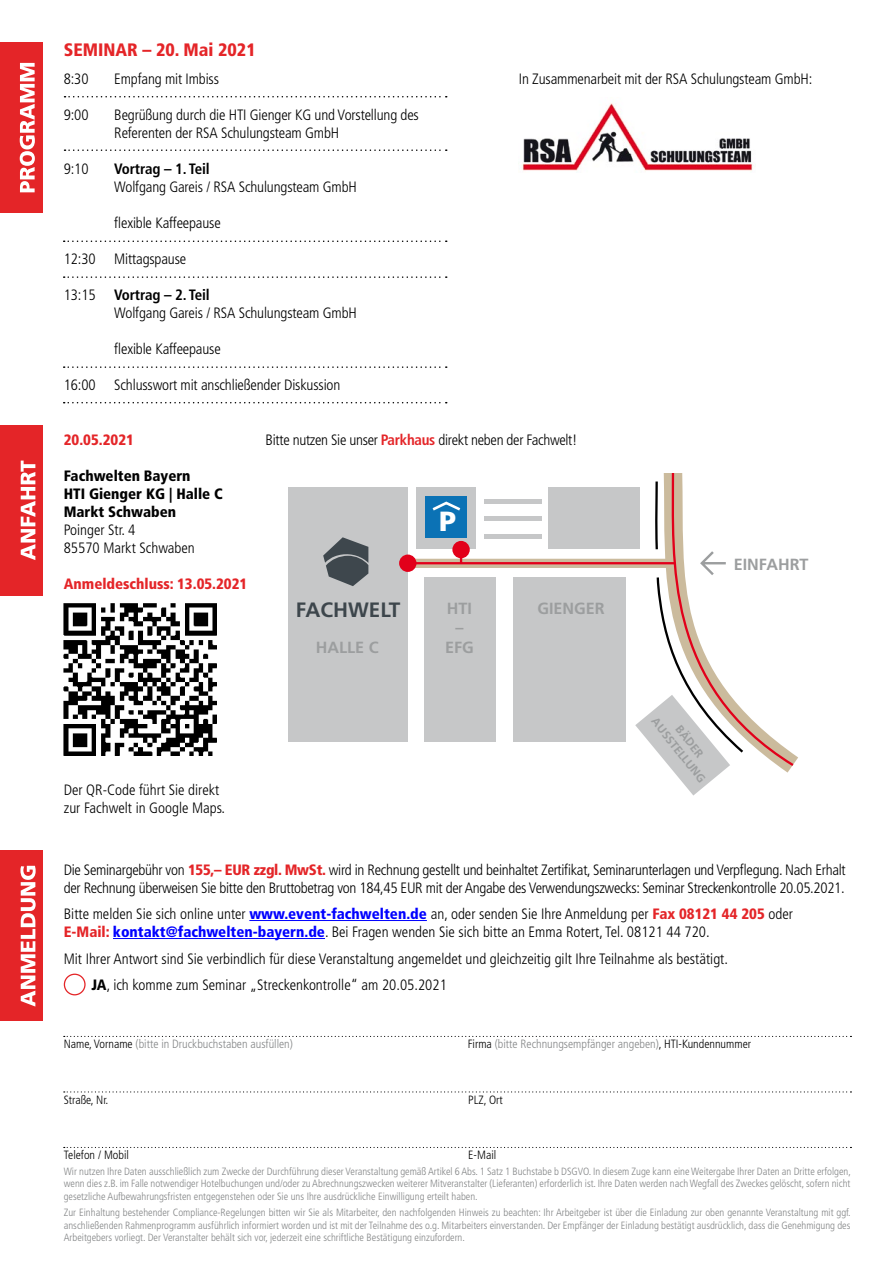
<style>
.page{position:relative;width:893px;height:1263px;background:#fff}
.page>*{position:absolute;margin:0;border:0;box-sizing:border-box;transform-origin:0 0}
.t1{font:900 27.75px "Frutiger";color:#fff}
.t2{font:700 20.85px "Frutiger";color:#3d464c}
.t3{font:900 condensed 18px "Frutiger";color:#e42528}
.t4{font:700 16.2px/19.4px "Frutiger";color:#9c9e9f;text-align:center}
.t5{font:300 condensed 15px/18px "Frutiger";letter-spacing:-.01em;color:#000}
.t6{font:900 condensed 15px/18px "Frutiger";color:#000}
.t7{font:900 condensed 15px "Frutiger";color:#e42528}
.t8{font:700 condensed 15px "Frutiger";letter-spacing:-.01em;color:#000}
.t9{font:300 condensed 12px "Frutiger";color:#848687}
.t10{font:300 condensed 12px "Frutiger";color:#000}
.t11{font:700 11.55px/13.8px "Frutiger";color:#9c9e9f;text-align:center}
.t12{font:300 condensed 10.5px/12.6px "Frutiger";color:#848687;text-align:justify}
.s1{font-weight:700;color:#e42528}
.s2{font-weight:900;color:#e42528}
.s3{font-weight:900;color:#00f}
.s4{font-weight:900}
.s5{color:#000}
</style>
<div class="page">
<div style="left:0;top:43px;width:43px;height:170px;background:#e42528"></div>
<svg style="left:20px;top:63px;width:15px;height:129px"></svg>
<div style="left:0;top:425px;width:43px;height:170px;background:#e42528"></div>
<svg style="left:21px;top:461px;width:14px;height:99px"></svg>
<div style="left:0;top:850px;width:43px;height:170px;background:#e42528"></div>
<svg style="left:20px;top:866px;width:16px;height:140px"></svg>
<svg style="left:65px;top:96px;width:382px;height:1px"></svg>
<svg style="left:65px;top:149px;width:382px;height:2px"></svg>
<svg style="left:64px;top:276px;width:383px;height:2px"></svg>
<svg style="left:64px;top:366px;width:383px;height:2px"></svg>
<svg style="left:64px;top:402px;width:383px;height:1px"></svg>
<svg style="left:64px;top:240px;width:383px;height:2px"></svg>
<hr style="left:249px;top:920px;width:178px;height:1px;background:#00f">
<hr style="left:113px;top:938px;width:212px;height:1px;background:#00f">
<svg style="left:64px;top:1036px;width:787px;height:1px"></svg>
<svg style="left:64px;top:1091px;width:787px;height:1px"></svg>
<svg style="left:64px;top:1147px;width:787px;height:1px"></svg>
<div style="left:64px;top:973px;width:22px;height:22px;border:1px solid #e42528;border-radius:50%"></div>
<img style="left:64px;top:603px;width:153px;height:153px">
<div style="left:513px;top:578px;width:112px;height:164px;background:#c6c7c8"></div>
<div style="left:424px;top:578px;width:72px;height:164px;background:#c6c7c8"></div>
<div style="left:288px;top:488px;width:120px;height:254px;background:#c6c7c8"></div>
<div style="left:417px;top:488px;width:59px;height:61px;background:#c6c7c8"></div>
<div style="left:548px;top:488px;width:92px;height:61px;background:#c6c7c8"></div>
<div style="left:484px;top:499px;width:58px;height:5px;background:#c6c7c8"></div>
<hr style="left:484px;top:517px;width:58px;height:4px;background:#c6c7c8">
<hr style="left:484px;top:534px;width:58px;height:4px;background:#c6c7c8">
<div style="left:426px;top:496px;width:41px;height:41px;background:#0b72b5"></div>
<svg style="left:432px;top:501px;width:29px;height:10px"></svg>
<svg style="left:415px;top:559px;width:220px;height:9px;background:#ccaf95"></svg>
<hr style="left:407px;top:562px;width:268px;height:2px;background:#e2001a">
<div style="left:399px;top:554px;width:17px;height:18px;background:#e2001a;border-radius:50%"></div>
<div style="left:452px;top:541px;width:18px;height:17px;background:#e2001a;border-radius:50%"></div>
<svg style="left:635px;top:473px;width:161px;height:322px"></svg>
<svg style="left:323px;top:537px;width:45px;height:49px"></svg>
<img style="left:522px;top:103px;width:231px;height:68px">
<p class="t3" style="left:64px;top:39px;width:193px">SEMINAR – 20. Mai 2021</p>
<p class="t5" style="left:64px;top:70px;width:26px">8:30</p>
<p class="t5" style="left:64px;top:106px;width:26px">9:00</p>
<p class="t5" style="left:114px;top:70px;width:106px">Empfang mit Imbiss</p>
<p class="t5" style="left:114px;top:106px;width:306px">Begrüßung durch die HTI Gienger KG und Vorstellung des<br>Referenten der RSA Schulungsteam GmbH</p>
<p class="t8" style="left:114px;top:159px;width:97px">Vortrag – 1. Teil</p>
<p class="t5" style="left:114px;top:178px;width:244px">Wolfgang Gareis / RSA Schulungsteam GmbH</p>
<p class="t5" style="left:114px;top:214px;width:108px">flexible Kaffeepause</p>
<p class="t5" style="left:114px;top:250px;width:73px">Mittagspause</p>
<p class="t8" style="left:114px;top:285px;width:97px">Vortrag – 2. Teil</p>
<p class="t5" style="left:114px;top:304px;width:244px">Wolfgang Gareis / RSA Schulungsteam GmbH</p>
<p class="t5" style="left:114px;top:340px;width:108px">flexible Kaffeepause</p>
<p class="t5" style="left:114px;top:376px;width:228px">Schlusswort mit anschließender Diskussion</p>
<p class="t5" style="left:64px;top:160px;width:26px">9:10</p>
<p class="t5" style="left:64px;top:250px;width:33px">12:30</p>
<p class="t5" style="left:64px;top:286px;width:33px">13:15</p>
<p class="t5" style="left:64px;top:376px;width:33px">16:00</p>
<p class="t5" style="left:519px;top:70px;width:295px">In Zusammenarbeit mit der RSA Schulungsteam GmbH:</p>
<p class="t7" style="left:64px;top:431px;width:72px">20.05.2021</p>
<p class="t6" style="left:64px;top:467px;width:160px">Fachwelten Bayern<br>HTI Gienger KG | Halle C<br>Markt Schwaben</p>
<p class="t5" style="left:64px;top:521px;width:132px">Poinger Str. 4<br>85570 Markt Schwaben</p>
<p class="t7" style="left:64px;top:575px;width:185px">Anmeldeschluss: 13.05.2021</p>
<p class="t5" style="left:266px;top:431px;width:313px">Bitte nutzen Sie unser <span class="s1">Parkhaus</span> direkt neben der Fachwelt!</p>
<h2 class="t2" style="left:296px;top:598px;width:106px">FACHWELT</h2>
<p class="t4" style="left:316px;top:637px;width:64px">HALLE C</p>
<h1 class="t1" style="left:439px;top:504px;width:18px">P</h1>
<p class="t4" style="left:445px;top:598px;width:30px">HTI –<br>EFG</p>
<p class="t4" style="left:537px;top:598px;width:69px">GIENGER</p>
<p class="t5" style="left:64px;top:781px;width:163px">Der QR-Code führt Sie direkt zur Fachwelt in Google Maps.</p>
<p class="t4" style="left:734px;top:554px;width:76px">EINFAHRT</p>
<p class="t11" style="left:671px;top:706px;width:80px;rotate:52deg">BÄDER<br>AUSSTELLUNG</p>
<p class="t5" style="left:64px;top:860px;width:783px">Die Seminargebühr von <span class="s2">155,– EUR zzgl. MwSt.</span> wird in Rechnung gestellt und beinhaltet Zertifikat, Seminarunterlagen und Verpflegung. Nach Erhalt der Rechnung überweisen Sie bitte den Bruttobetrag von 184,45 EUR mit der Angabe des Verwendungszwecks: Seminar Streckenkontrolle 20.05.2021.</p>
<p class="t5" style="left:64px;top:905px;width:731px">Bitte melden Sie sich online unter <span class="s3">www.event-fachwelten.de</span> an, oder senden Sie Ihre Anmeldung per <span class="s2">Fax 08121 44 205</span> oder<br><span class="s2">E-Mail:</span> <span class="s3">kontakt@fachwelten-bayern.de</span>. Bei Fragen wenden Sie sich bitte an Emma Rotert, Tel. 08121 44 720.</p>
<p class="t5" style="left:64px;top:949px;width:666px">Mit Ihrer Antwort sind Sie verbindlich für diese Veranstaltung angemeldet und gleichzeitig gilt Ihre Teilnahme als bestätigt.</p>
<p class="t5" style="left:91px;top:976px;width:357px"><span class="s4">JA</span>, ich komme zum Seminar „Streckenkontrolle“ am 20.05.2021</p>
<p class="t9" style="left:64px;top:1037px;width:231px"><span class="s5">Name, Vorname</span> (bitte in Druckbuchstaben ausfüllen)</p>
<p class="t9" style="left:468px;top:1037px;width:285px"><span class="s5">Firma</span> (bitte Rechnungsempfänger angeben)<span class="s5">, HTI-Kundennummer</span></p>
<p class="t10" style="left:64px;top:1093px;width:46px">Straße, Nr.</p>
<p class="t10" style="left:468px;top:1093px;width:36px">PLZ, Ort</p>
<p class="t10" style="left:64px;top:1148px;width:67px">Telefon / Mobil</p>
<p class="t10" style="left:468px;top:1148px;width:29px">E-Mail</p>
<p class="t12" style="left:64px;top:1165px;width:789px">Wir nutzen Ihre Daten ausschließlich zum Zwecke der Durchführung dieser Veranstaltung gemäß Artikel 6 Abs. 1 Satz 1 Buchstabe b DSGVO. In diesem Zuge kann eine Weitergabe Ihrer Daten an Dritte erfolgen, wenn dies z.B. im Falle notwendiger Hotelbuchungen und/oder zu Abrechnungszwecken weiterer Mitveranstalter (Lieferanten) erforderlich ist. Ihre Daten werden nach Wegfall des Zweckes gelöscht, sofern nicht gesetzliche Aufbewahrungsfristen entgegenstehen oder Sie uns Ihre ausdrückliche Einwilligung erteilt haben.</p>
<p class="t12" style="left:64px;top:1206px;width:788px">Zur Einhaltung bestehender Compliance-Regelungen bitten wir Sie als Mitarbeiter, den nachfolgenden Hinweis zu beachten: Ihr Arbeitgeber ist über die Einladung zur oben genannte Veranstaltung mit ggf. anschließenden Rahmenprogramm ausführlich informiert worden und ist mit der Teilnahme des o.g. Mitarbeiters einverstanden. Der Empfänger der Einladung bestätigt ausdrücklich, dass die Genehmigung des Arbeitgebers vorliegt. Der Veranstalter behält sich vor, jederzeit eine schriftliche Bestätigung einzufordern.</p>
</div>
